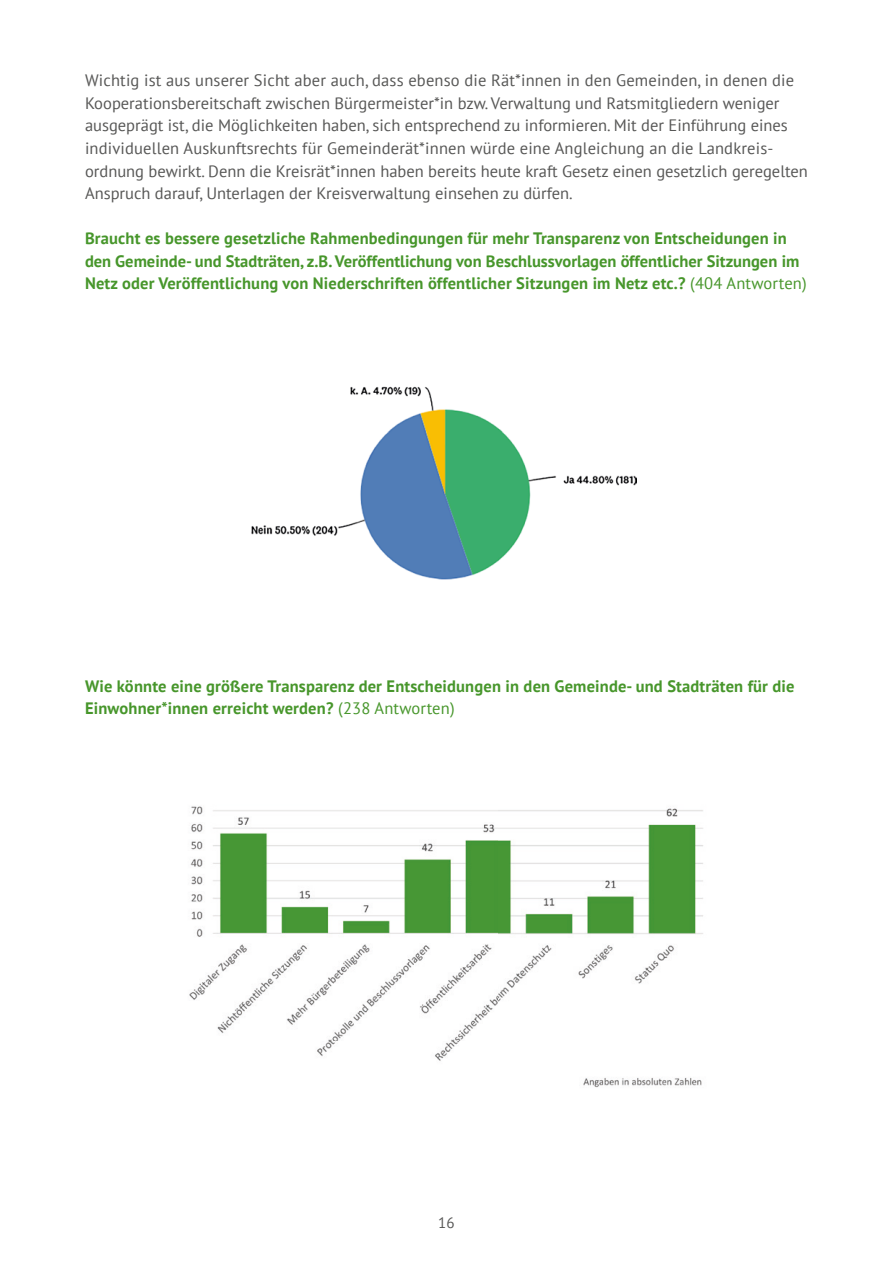
<style>
.page{position:relative;width:893px;height:1263px;background:#fff}
.page>*{position:absolute;margin:0;border:0;box-sizing:border-box;transform-origin:0 0}
.t1{font:16.5px/22.5px "PT Sans";color:#575756}
.t2{font:700 16.5px/22.5px "PT Sans";letter-spacing:.01em;color:#47962b}
.t3{font:15px "PT Sans";color:#575756}
.s1{font-weight:400}
</style>
<div class="page">
<img style="left:251px;top:386px;width:385px;height:194px">
<img style="left:189px;top:806px;width:514px;height:282px">
<p class="t1" style="left:85px;top:69px;width:724px">Wichtig ist aus unserer Sicht aber auch, dass ebenso die Rät*innen in den Gemeinden, in denen die Kooperationsbereitschaft zwischen Bürgermeister*in bzw. Verwaltung und Ratsmitgliedern weniger ausgeprägt ist, die Möglichkeiten haben, sich entsprechend zu informieren. Mit der Einführung eines individuellen Auskunftsrechts für Gemeinderät*innen würde eine Angleichung an die Landkreis&shy;ordnung bewirkt. Denn die Kreisrät*innen haben bereits heute kraft Gesetz einen gesetzlich geregelten Anspruch darauf, Unterlagen der Kreisverwaltung einsehen zu dürfen.</p>
<p class="t2" style="left:85px;top:227px;width:723px">Braucht es bessere gesetzliche Rahmenbedingungen für mehr Transparenz von Entscheidungen in den Gemeinde- und Stadträten, z.B. Veröffentlichung von Beschlussvorlagen öffentlicher Sitzungen im<br>Netz oder Veröffentlichung von Niederschriften öffentlicher Sitzungen im Netz etc.? <span class="s1">(404 Antworten)</span></p>
<p class="t2" style="left:85px;top:674px;width:711px">Wie könnte eine größere Transparenz der Entscheidungen in den Gemeinde- und Stadträten für die<br>Einwohner*innen erreicht werden? <span class="s1">(238 Antworten)</span></p>
<p class="t3" style="left:438px;top:1213px;width:18px">16</p>
</div>
